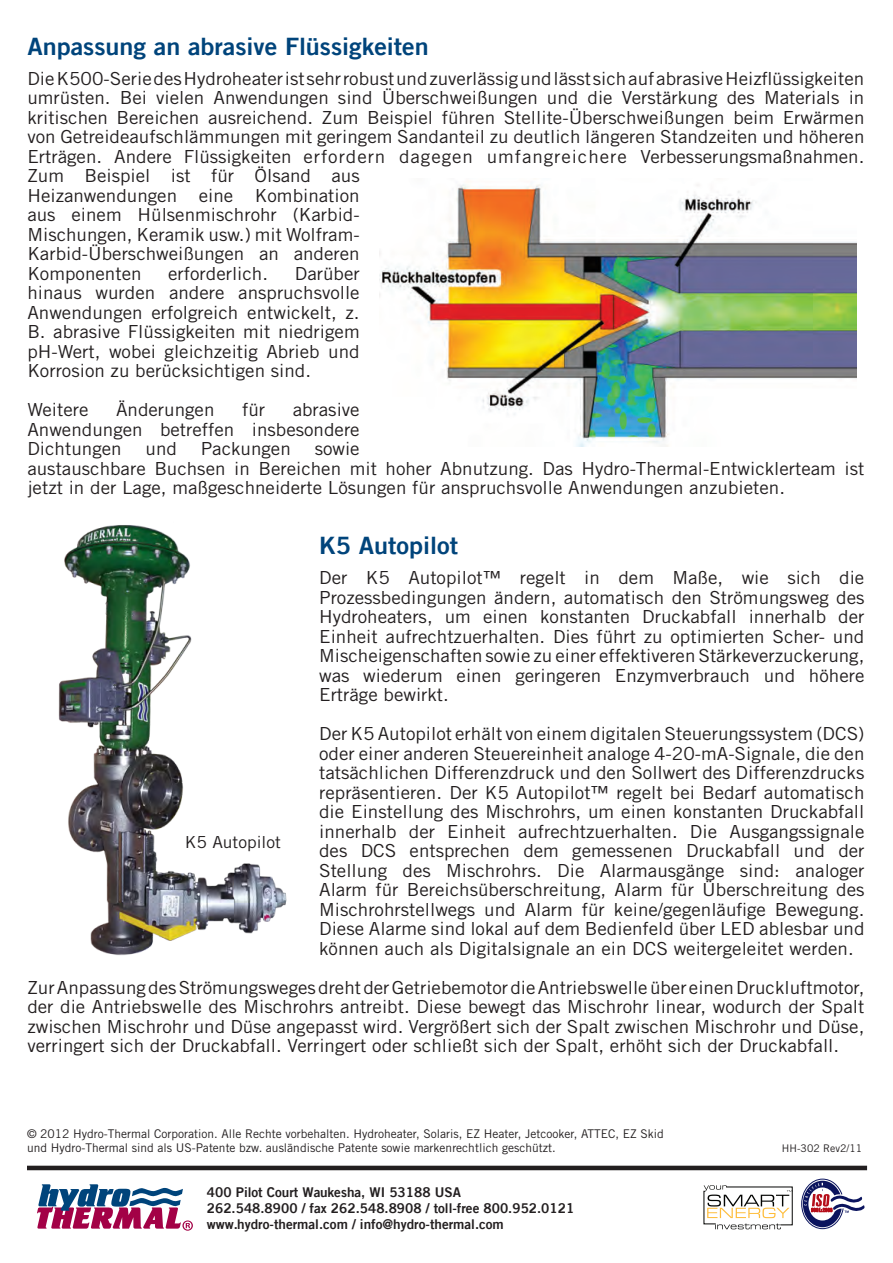
<style>
.page{position:relative;width:893px;height:1263px;background:#fff}
.page>*{position:absolute;margin:0;border:0;box-sizing:border-box;transform-origin:0 0}
.t1{font:24px "Trade Gothic LT Bold Two";color:#00447b;scale:1.05 1}
.t2{font:18px/19.5px "Trade Gothic LT Std";color:#231f20;text-align:justify;scale:1.05 1}
.t3{font:16.5px "Trade Gothic LT Std";color:#231f20;scale:1.05 1}
.t4{font:13.5px/16.2px "Trade Gothic LT Bold Two";color:#231f20}
.t5{font:12px/13.5px "Trade Gothic LT Std";color:#231f20}
.t6{font:10.5px "Trade Gothic LT Std";color:#231f20}
</style>
<div class="page">
<svg style="left:37px;top:1184px;width:156px;height:47px"></svg>
<svg style="left:703px;top:1185px;width:90px;height:44px"></svg>
<hr style="left:27px;top:1166px;width:840px;height:4px;background:#231f20">
<svg style="left:801px;top:1178px;width:64px;height:51px"></svg>
<img style="left:380px;top:181px;width:476px;height:265px">
<img style="left:58px;top:525px;width:229px;height:431px">
<p class="t1" style="left:27px;top:31px;width:384px">Anpassung an abrasive Flüssigkeiten</p>
<p class="t2" style="left:27px;top:68px;width:799px;text-align:left">Die K500-Serie des Hydroheater ist sehr robust und zuverlässig und lässt sich auf abrasive Heizflüssigkeiten umrüsten. Bei vielen Anwendungen sind Überschweißungen und die Verstärkung des Materials in kritischen Bereichen ausreichend. Zum Beispiel führen Stellite-Überschweißungen beim Erwärmen von Getreideaufschlämmungen mit geringem Sandanteil zu deutlich längeren Standzeiten und höheren Erträgen. Andere Flüssigkeiten erfordern dagegen umfangreichere Verbesserungsmaßnahmen.<br>Zum Beispiel ist für Ölsand aus<br>Heizanwendungen eine Kombination<br>aus einem Hülsenmischrohr (Karbid-<br>Mischungen, Keramik usw.) mit Wolfram-<br>Karbid-Überschweißungen an anderen<br>Komponenten</p>
<p class="t2" style="left:168px;top:263px;width:97px">erforderlich.</p>
<p class="t2" style="left:27px;top:263px;width:318px;text-indent:267px">Darüber hinaus wurden andere anspruchsvolle Anwendungen erfolgreich entwickelt, z.<br>B. abrasive Flüssigkeiten mit niedrigem pH-Wert, wobei gleichzeitig Abrieb und Korrosion zu berücksichtigen sind.</p>
<p class="t2" style="left:27px;top:400px;width:60px">Weitere</p>
<p class="t2" style="left:116px;top:400px;width:95px">Änderungen</p>
<p class="t2" style="left:242px;top:400px;width:23px">für</p>
<p class="t2" style="left:27px;top:400px;width:318px;text-indent:265px">abrasive Anwendungen betreffen insbesondere Dichtungen</p>
<p class="t2" style="left:27px;top:439px;width:799px;text-align:left;text-indent:287px">sowie<br>austauschbare Buchsen in Bereichen mit hoher Abnutzung. Das Hydro-Thermal-Entwicklerteam ist jetzt in der Lage, maßgeschneiderte Lösungen für anspruchsvolle Anwendungen anzubieten.</p>
<p class="t1" style="left:319px;top:531px;width:134px">K5 Autopilot</p>
<p class="t2" style="left:319px;top:568px;width:521px">Der K5 Autopilot™ regelt in dem Maße, wie sich die Prozessbedingungen ändern, automatisch den Strömungsweg des Hydroheaters, um einen konstanten Druckabfall innerhalb der Einheit aufrechtzuerhalten. Dies führt zu optimierten Scher- und Mischeigenschaften sowie zu einer effektiveren Stärkeverzuckerung, was wiederum einen geringeren Enzymverbrauch und höhere Erträge bewirkt.</p>
<p class="t2" style="left:319px;top:724px;width:521px">Der K5 Autopilot erhält von einem digitalen Steuerungssystem (DCS) oder einer anderen Steuereinheit analoge 4-20-mA-Signale, die den tatsächlichen Differenzdruck und den Sollwert des Differenzdrucks repräsentieren. Der K5 Autopilot™ regelt bei Bedarf automatisch die Einstellung des Mischrohrs, um einen konstanten Druckabfall innerhalb der Einheit aufrechtzuerhalten. Die Ausgangssignale des DCS entsprechen dem gemessenen Druckabfall und der Stellung des Mischrohrs. Die Alarmausgänge sind: analoger Alarm für Bereichsüberschreitung, Alarm für Überschreitung des Mischrohrstellwegs und Alarm für keine/gegenläufige Bewegung.<br>Diese Alarme sind lokal auf dem Bedienfeld über LED ablesbar und können auch als Digitalsignale an ein DCS weitergeleitet werden.</p>
<p class="t2" style="left:27px;top:977px;width:799px">Zur Anpassung des Strömungsweges dreht der Getriebemotor die Antriebswelle über einen Druckluftmotor, der die Antriebswelle des Mischrohrs antreibt. Diese bewegt das Mischrohr linear, wodurch der Spalt zwischen Mischrohr und Düse angepasst wird. Vergrößert sich der Spalt zwischen Mischrohr und Düse, verringert sich der Druckabfall. Verringert oder schließt sich der Spalt, erhöht sich der Druckabfall.</p>
<p class="t2" style="left:146px;top:439px;width:31px">und</p>
<p class="t2" style="left:201px;top:439px;width:87px">Packungen</p>
<p class="t3" style="left:185px;top:832px;width:93px">K5 Autopilot</p>
<p class="t5" style="left:27px;top:1127px;width:638px">© 2012 Hydro-Thermal Corporation. Alle Rechte vorbehalten. Hydroheater, Solaris, EZ Heater, Jetcooker, ATTEC, EZ Skid und Hydro-Thermal sind als US-Patente bzw. ausländische Patente sowie markenrechtlich geschützt.</p>
<p class="t4" style="left:207px;top:1184px;width:369px">400 Pilot Court Waukesha, WI 53188 USA<br>262.548.8900 / fax 262.548.8908 / toll-free 800.952.0121 www.hydro-thermal.com / info@hydro-thermal.com</p>
<p class="t6" style="left:782px;top:1142px;width:82px">HH-302 Rev2/11</p>
</div>
